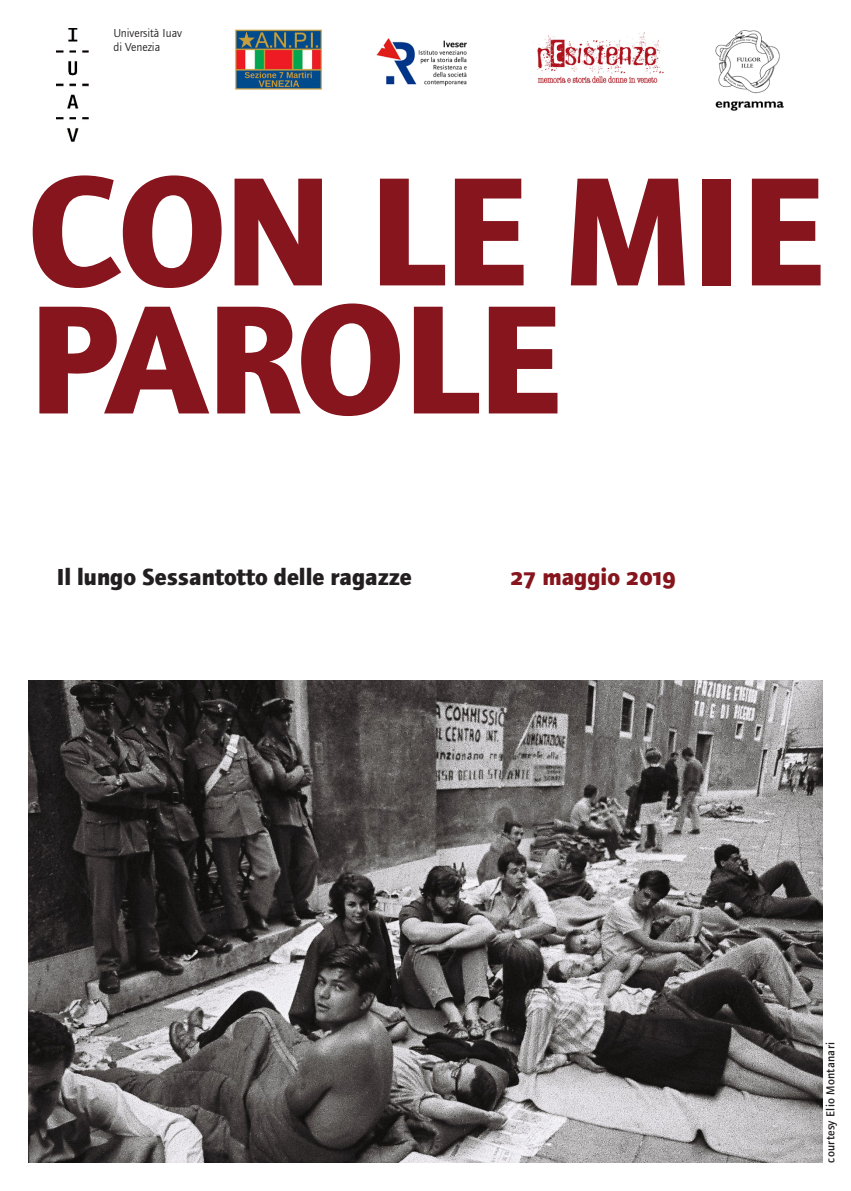
<style>
.page{position:relative;width:851px;height:1191px;background:#fff}
.page>*{position:absolute;margin:0;border:0;box-sizing:border-box;transform-origin:0 0}
.t1{font:700 160px "Foundry Journal";letter-spacing:-.01em;color:#86151d}
.txt_bianca{font:700 24px "Foundry Journal";color:#231f20}
.txt_bianca-2{font:700 24px "Foundry Journal SC";color:#86151d}
.t2{font:12px "Foundry Journal";color:#231f20}
.INTESTAZIONE_iuav{font:500 12px "Foundry Journal";letter-spacing:.02em;color:#231f20}
.s1{font-family:"Foundry Journal"}
</style>
<div class="page">
<img style="left:57px;top:28px;width:31px;height:114px">
<img style="left:28px;top:680px;width:794px;height:482px">
<img style="left:376px;top:38px;width:91px;height:48px">
<img style="left:533px;top:32px;width:131px;height:52px">
<img style="left:235px;top:29px;width:87px;height:61px">
<img style="left:715px;top:30px;width:69px;height:81px">
<p class="t2" style="left:113px;top:27px;width:70px">Università Iuav</p>
<p class="t2" style="left:113px;top:41px;width:48px">di Venezia</p>
<p class="t1" style="left:28px;top:138px;width:796px">CON LE MIE</p>
<p class="t1" style="left:28px;top:266px;width:533px">PAROLE</p>
<p class="txt_bianca" style="left:57px;top:563px;width:356px">Il lungo Sessantotto delle ragazze</p>
<p class="txt_bianca-2" style="left:510px;top:563px;width:167px">27 <span class="s1">maggio</span> 2019</p>
<p class="INTESTAZIONE_iuav" style="left:823px;top:1162px;width:122px;rotate:-90deg">courtesy Elio Montanari</p>
</div>
